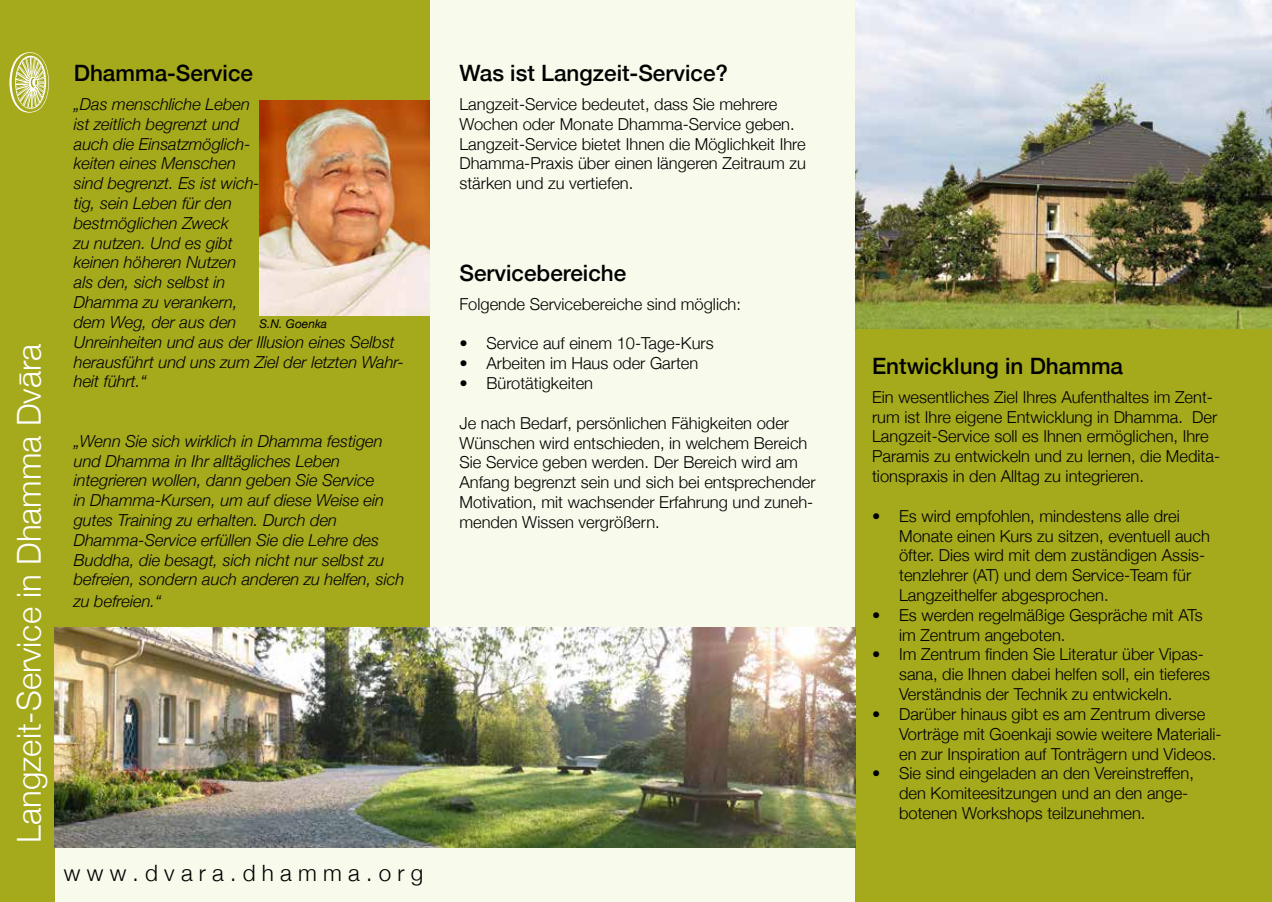
<style>
.page{position:relative;width:1272px;height:902px;background:#fff}
.page>*{position:absolute;margin:0;border:0;box-sizing:border-box;transform-origin:0 0}
.t1{font:300 33px "Helvetica Neue";color:#fff}
.t2{font:500 22.5px "Helvetica Neue";color:#000}
.t3{font:300 22.5px "Helvetica Neue";letter-spacing:.28em;color:#000}
.t4{font:300 16.5px/19.8px "Helvetica Neue";color:#000}
.t5{font:italic 300 16.5px/19.8px "Helvetica Neue";color:#000}
.t6{font:italic 12px "Helvetica Neue";color:#000}
</style>
<div class="page">
<div style="left:0;top:0;width:855px;height:901px;background:#f8faeb"></div>
<div style="left:855px;top:0;width:416px;height:901px;background:#a5a91c"></div>
<div style="left:49px;top:0;width:380px;height:847px;background:#a5a91c"></div>
<div style="left:0;top:0;width:54px;height:901px;background:#a5a91c"></div>
<svg style="left:9px;top:52px;width:40px;height:61px"></svg>
<img style="left:260px;top:101px;width:169px;height:214px">
<img style="left:54px;top:628px;width:801px;height:219px">
<img style="left:855px;top:0;width:416px;height:328px">
<h1 class="t1" style="left:3px;top:842px;width:500px;rotate:-90deg">Langzeit-Service in Dhamma Dvāra</h1>
<h2 class="t2" style="left:74px;top:55px;width:181px">Dhamma-Service</h2>
<p class="t5" style="left:74px;top:93px;width:332px">„Das menschliche Leben<br>ist zeitlich begrenzt und<br>auch die Einsatzmöglich-<br>keiten eines Menschen<br>sind begrenzt. Es ist wich-<br>tig, sein Leben für den<br>bestmöglichen Zweck<br>zu nutzen. Und es gibt<br>keinen höheren Nutzen<br>als den, sich selbst in<br>Dhamma zu verankern,<br>dem Weg, der aus den<br>Unreinheiten und aus der Illusion eines Selbst herausführt und uns zum Ziel der letzten Wahr&shy;heit führt.“</p>
<p class="t6" style="left:259px;top:315px;width:69px">S.N. Goenka</p>
<p class="t5" style="left:74px;top:430px;width:332px">„Wenn Sie sich wirklich in Dhamma festigen und Dhamma in Ihr alltägliches Leben integrieren wollen, dann geben Sie Service<br>in Dhamma-Kursen, um auf diese Weise ein gutes Training zu erhalten. Durch den Dhamma-Service erfüllen Sie die Lehre des Buddha, die besagt, sich nicht nur selbst zu befreien, sondern auch anderen zu helfen, sich</p>
<p class="t5" style="left:74px;top:590px;width:89px">zu befreien.“</p>
<h2 class="t3" style="left:64px;top:854px;width:361px">www.dvara.dhamma.org</h2>
<h2 class="t2" style="left:459px;top:55px;width:270px">Was ist Langzeit-Service?</h2>
<p class="t4" style="left:459px;top:93px;width:348px">Langzeit-Service bedeutet, dass Sie mehrere Wochen oder Monate Dhamma-Service geben.<br>Langzeit-Service bietet Ihnen die Möglichkeit Ihre Dhamma-Praxis über einen längeren Zeitraum zu stärken und zu vertiefen.</p>
<h2 class="t2" style="left:459px;top:255px;width:168px">Servicebereiche</h2>
<p class="t4" style="left:459px;top:293px;width:283px">Folgende Servicebereiche sind möglich:</p>
<p class="t4" style="left:459px;top:332px;width:256px">• Service auf einem 10-Tage-Kurs</p>
<p class="t4" style="left:459px;top:352px;width:240px">• Arbeiten im Haus oder Garten</p>
<p class="t4" style="left:459px;top:372px;width:135px">• Bürotätigkeiten</p>
<p class="t4" style="left:459px;top:411px;width:358px">Je nach Bedarf, persönlichen Fähigkeiten oder Wünschen wird entschieden, in welchem Bereich Sie Service geben werden. Der Bereich wird am Anfang begrenzt sein und sich bei entsprechender Motivation, mit wachsender Erfahrung und zuneh&shy;menden Wissen vergrößern.</p>
<h2 class="t2" style="left:872px;top:348px;width:252px">Entwicklung in Dhamma</h2>
<p class="t4" style="left:872px;top:386px;width:349px">Ein wesentliches Ziel Ihres Aufenthaltes im Zent&shy;rum ist Ihre eigene Entwicklung in Dhamma. Der Langzeit-Service soll es Ihnen ermöglichen, Ihre Paramis zu entwickeln und zu lernen, die Medita&shy;tionspraxis in den Alltag zu integrieren.</p>
<p class="t4" style="left:899px;top:504px;width:312px;text-indent:-27px">• Es wird empfohlen, mindestens alle drei Monate einen Kurs zu sitzen, eventuell auch öfter. Dies wird mit dem zuständigen Assis&shy;tenzlehrer (AT) und dem Service-Team für Langzeithelfer abgesprochen.</p>
<p class="t4" style="left:899px;top:603px;width:305px;text-indent:-27px">• Es werden regelmäßige Gespräche mit ATs im Zentrum angeboten.</p>
<p class="t4" style="left:899px;top:643px;width:312px;text-indent:-27px">• Im Zentrum finden Sie Literatur über Vipas&shy;sana, die Ihnen dabei helfen soll, ein tieferes<br>Verständnis der Technik zu entwickeln.</p>
<p class="t4" style="left:899px;top:702px;width:324px;text-indent:-27px">• Darüber hinaus gibt es am Zentrum diverse<br>Vorträge mit Goenkaji sowie weitere Materiali&shy;en zur Inspiration auf Tonträgern und Videos.</p>
<p class="t4" style="left:899px;top:762px;width:296px;text-indent:-27px">• Sie sind eingeladen an den Vereinstreffen, den Komiteesitzungen und an den ange&shy;botenen Workshops teilzunehmen.</p>
</div>
